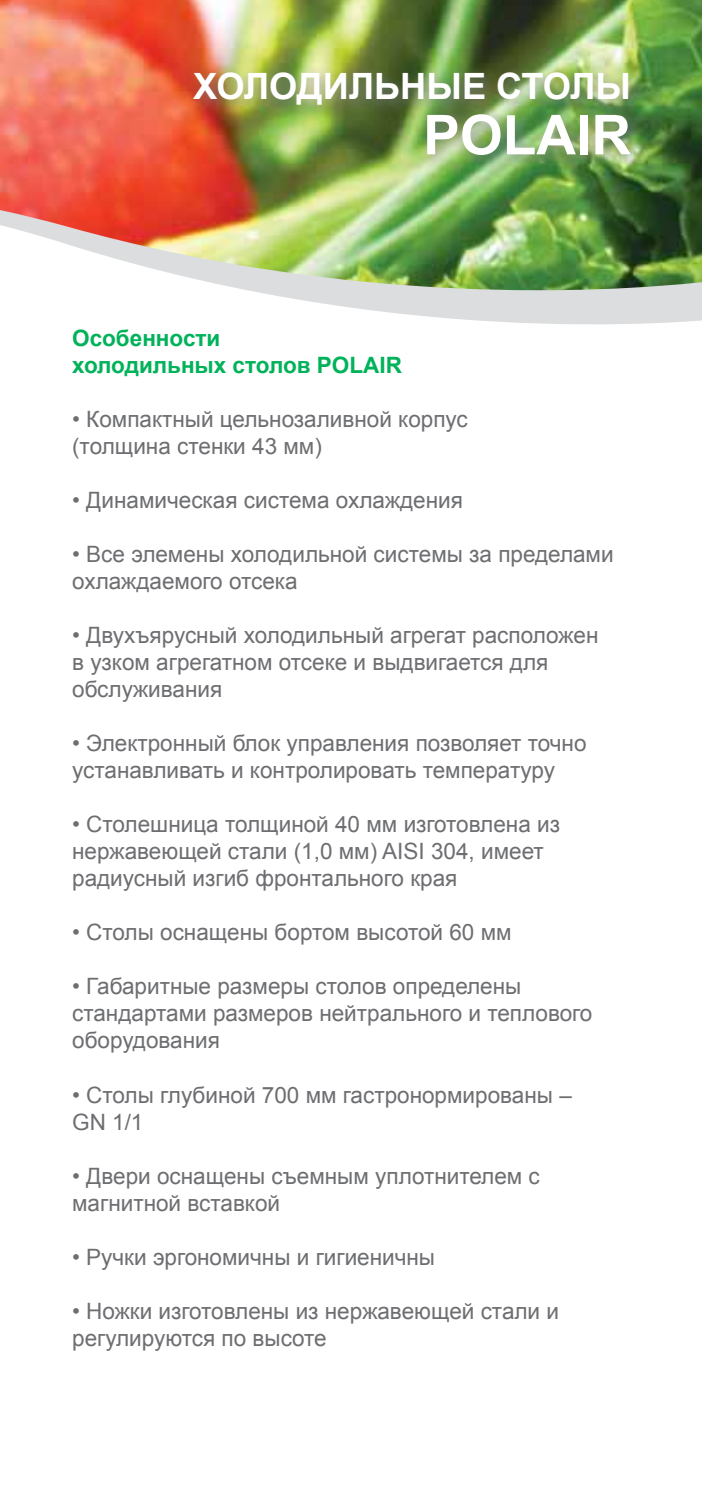
<style>
.page{position:relative;width:702px;height:1489px;background:#fff}
.page>*{position:absolute;margin:0;border:0;box-sizing:border-box;transform-origin:0 0}
.t1{font:700 55px "Arial";color:#fff}
.t2{font:700 36.25px "Arial";color:#fff}
.t3{font:22.5px/27px "Arial";color:#6d6e71}
.t4{font:700 22.5px/27px "Arial";color:#00b25a}
</style>
<div class="page">
<svg style="left:328px;top:304px;width:374px;height:21px;fill:#dcddde"></svg>
<img style="left:0;top:0;width:702px;height:304px">
<div style="left:186px;top:65px;width:461px;height:109px;background:#808285;opacity:.75"></div>
<h2 class="t2" style="left:193px;top:63px;width:439px">ХОЛОДИЛЬНЫЕ СТОЛЫ</h2>
<h1 class="t1" style="left:423px;top:99px;width:209px">POLAIR</h1>
<p class="t4" style="left:72px;top:325px;width:331px">Особенности<br>холодильных столов POLAIR</p>
<p class="t3" style="left:72px;top:406px;width:397px">• Компактный цельнозаливной корпус (толщина стенки 43 мм)</p>
<p class="t3" style="left:72px;top:487px;width:392px">• Динамическая система охлаждения</p>
<p class="t3" style="left:72px;top:541px;width:543px">• Все элемены холодильной системы за пределами охлаждаемого отсека</p>
<p class="t3" style="left:72px;top:622px;width:528px">• Двухъярусный холодильный агрегат расположен в узком агрегатном отсеке и выдвигается для обслуживания</p>
<p class="t3" style="left:72px;top:730px;width:516px">• Электронный блок управления позволяет точно устанавливать и контролировать температуру</p>
<p class="t3" style="left:72px;top:811px;width:489px">• Столешница толщиной 40 мм изготовлена из нержавеющей стали (1,0 мм) AISI 304, имеет радиусный изгиб фронтального края</p>
<p class="t3" style="left:72px;top:919px;width:441px">• Столы оснащены бортом высотой 60 мм</p>
<p class="t3" style="left:72px;top:973px;width:522px">• Габаритные размеры столов определены стандартами размеров нейтрального и теплового оборудования</p>
<p class="t3" style="left:72px;top:1081px;width:501px">• Столы глубиной 700 мм гастронормированы –<br>GN 1/1</p>
<p class="t3" style="left:72px;top:1162px;width:469px">• Двери оснащены съемным уплотнителем с магнитной вставкой</p>
<p class="t3" style="left:72px;top:1243px;width:364px">• Ручки эргономичны и гигиеничны</p>
<p class="t3" style="left:72px;top:1297px;width:488px">• Ножки изготовлены из нержавеющей стали и регулируются по высоте</p>
</div>
